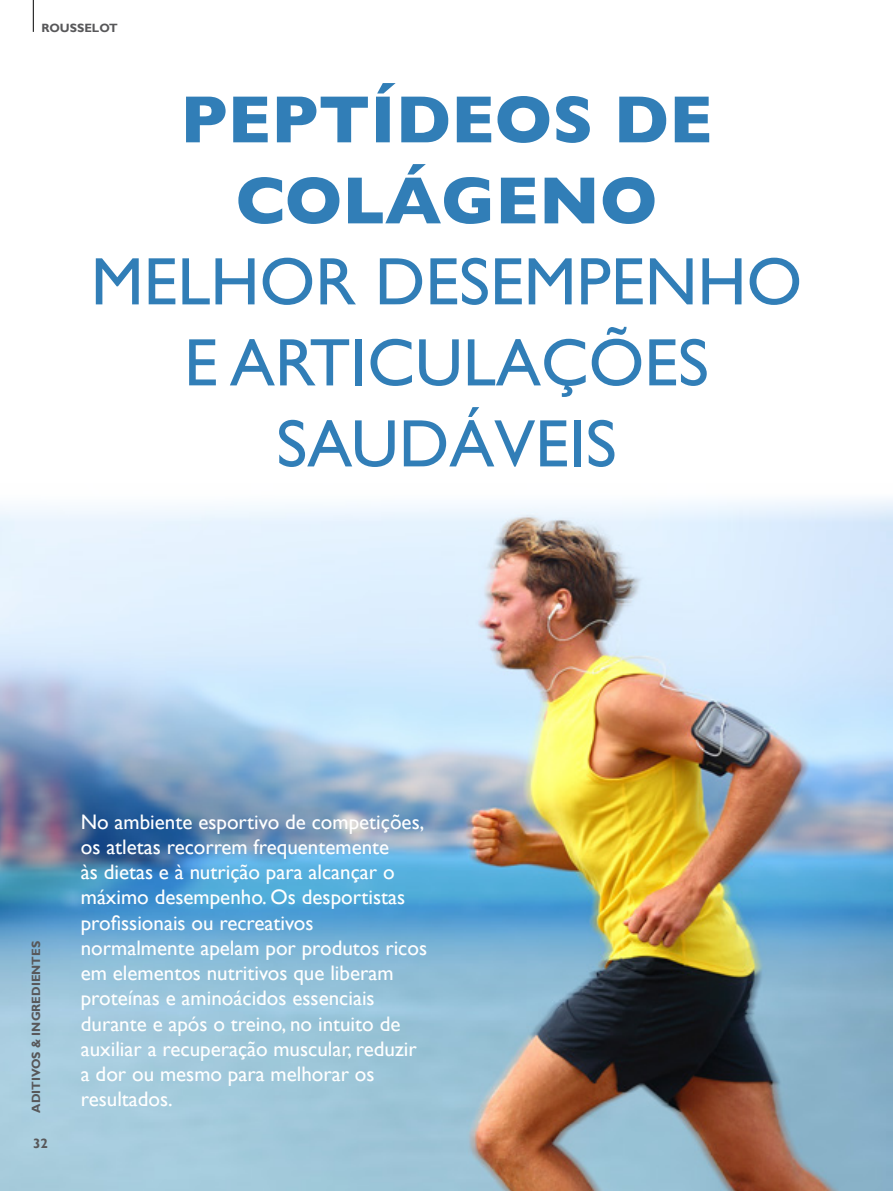
<style>
.page{position:relative;width:893px;height:1191px;background:#fff}
.page>*{position:absolute;margin:0;border:0;box-sizing:border-box;transform-origin:0 0}
.título{font:67.5px/81px "Gill Sans";color:#317eb7;text-align:center}
.título-2{font:700 67.5px/81px "Gill Sans";color:#317eb7;text-align:center}
.olho{font:21px/25.2px "Gill Sans";color:#fff}
.t1{font:700 13.5px "Gill Sans";color:#58585a}
.t2{font:700 12px "Gill Sans";color:#58585a}
</style>
<div class="page">
<img style="left:0;top:499px;width:893px;height:692px">
<hr style="left:33px;top:0;width:1px;height:32px;background:#000">
<p class="t2" style="left:42px;top:21px;width:78px">ROUSSELOT</p>
<p class="título-2" style="left:180px;top:77px;width:534px">PEPTÍDEOS DE<br>COLÁGENO</p>
<p class="título" style="left:91px;top:240px;width:713px">MELHOR DESEMPENHO<br>E ARTICULAÇÕES<br>SAUDÁVEIS</p>
<p class="t2" style="left:29px;top:1112px;width:173px;rotate:-90deg">ADITIVOS &amp; INGREDIENTES</p>
<p class="t1" style="left:33px;top:1135px;width:16px">32</p>
<p class="olho" style="left:81px;top:809px;width:348px">No ambiente esportivo de competições, os atletas recorrem frequentemente<br>às dietas e à nutrição para alcançar o máximo desempenho. Os desportistas profissionais ou recreativos normalmente apelam por produtos ricos em elementos nutritivos que liberam proteínas e aminoácidos essenciais durante e após o treino, no intuito de auxiliar a recuperação muscular, reduzir a dor ou mesmo para melhorar os resultados.</p>
</div>
